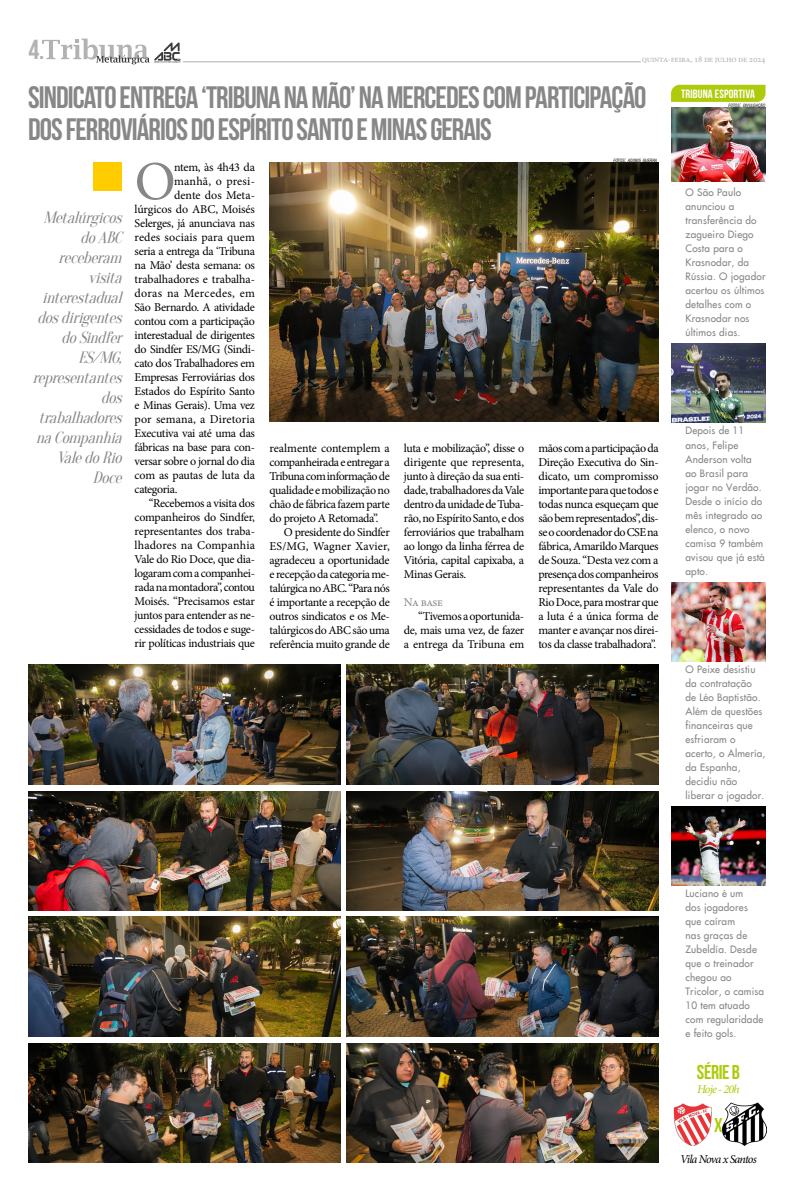
<style>
.page{position:relative;width:794px;height:1191px;background:#fff}
.page>*{position:absolute;margin:0;border:0;box-sizing:border-box;transform-origin:0 0}
.t1{font:55.1px "Minion Pro";color:#878787}
.t2{font:31px/32px "Bebas Neue";letter-spacing:-.03em;color:#878787}
.t3{font:27.5px "Bebas Neue";color:#b3b2b2}
.t4{font:20px "Bebas Neue";letter-spacing:-.02em;color:#afca0b}
.t5{font:italic 16px/20px "Oranienbaum";color:#878787;text-align:right}
.t6{font:12px/14px "Minion Pro";letter-spacing:-.03em;color:#000;text-align:justify}
.t7{font:12px "Bebas Neue";letter-spacing:.01em;color:#fff}
.t8{font:italic 12px "Minion Pro";letter-spacing:-.07em;color:#000}
.t9{font:italic 12px "Minion Pro";letter-spacing:-.06em;color:#afca0b}
.t10{font:12px "Minion Pro";letter-spacing:-.05em;color:#878787}
.t11{font:10px/14px "Futura";letter-spacing:.02em;color:#878787}
.t12{font:9px "Minion Pro";letter-spacing:-.03em;color:#b3b2b2}
.t13{font:italic condensed 4.4px "Swiss 721 BT";color:#000}
.s1{font-size:6.2px}
</style>
<div class="page">
<img style="left:671px;top:107px;width:94px;height:74px">
<hr style="left:183px;top:61px;width:458px;height:1px;background:#b3b2b2">
<svg style="left:42px;top:39px;width:138px;height:25px"></svg>
<svg style="left:671px;top:85px;width:94px;height:17px;background:#b0cb10"></svg>
<img style="left:722px;top:1102px;width:44px;height:43px">
<img style="left:673px;top:1103px;width:39px;height:42px">
<img style="left:671px;top:806px;width:94px;height:79px">
<img style="left:671px;top:582px;width:94px;height:79px">
<img style="left:671px;top:343px;width:94px;height:80px">
<img style="left:270px;top:162px;width:388px;height:259px">
<div style="left:93px;top:162px;width:29px;height:29px;background:#fc0"></div>
<img style="left:346px;top:916px;width:312px;height:120px">
<img style="left:346px;top:665px;width:312px;height:119px">
<img style="left:28px;top:916px;width:312px;height:120px">
<img style="left:28px;top:665px;width:312px;height:119px">
<img style="left:346px;top:1043px;width:312px;height:119px">
<img style="left:346px;top:791px;width:312px;height:120px">
<img style="left:28px;top:1043px;width:312px;height:119px">
<img style="left:28px;top:791px;width:312px;height:120px">
<h3 class="t3" style="left:28px;top:34px;width:18px">4.</h3>
<p class="t12" style="left:642px;top:53px;width:125px">quinta-feira, 18 de julho de 2024</p>
<p class="t7" style="left:681px;top:91px;width:75px">TRIBUNA ESPORTIVA</p>
<h2 class="t2" style="left:28px;top:81px;width:620px">SINDICATO ENTREGA ‘TRIBUNA NA MÃO’ NA MERCEDES COM PARTICIPAÇÃO<br>DOS FERROVIÁRIOS DO ESPÍRITO SANTO E MINAS GERAIS</h2>
<h1 class="t1" style="left:135px;top:145px;width:43px">O</h1>
<p class="t6" style="left:174px;top:160px;width:82px">ntem, às 4h43 da</p>
<p class="t13" style="left:728px;top:103px;width:38px">FOTOS<span class="s1">:</span> DIVULGAÇÃO</p>
<p class="t13" style="left:613px;top:157px;width:45px">FOTOS<span class="s1">:</span> ADONIS GUERRA</p>
<p class="t6" style="left:174px;top:174px;width:82px">manhã, o presi-</p>
<p class="t6" style="left:174px;top:188px;width:82px">dente dos Meta-</p>
<p class="t6" style="left:135px;top:202px;width:122px">lúrgicos do ABC, Moisés</p>
<p class="t6" style="left:135px;top:216px;width:122px">Selerges, já anunciava nas</p>
<p class="t6" style="left:135px;top:230px;width:122px">redes sociais para quem</p>
<p class="t6" style="left:135px;top:244px;width:122px">seria a entrega da ‘Tribuna</p>
<p class="t6" style="left:135px;top:258px;width:122px">na Mão’ desta semana: os</p>
<p class="t6" style="left:135px;top:272px;width:122px">trabalhadores e trabalha-</p>
<p class="t6" style="left:135px;top:286px;width:122px">doras na Mercedes, em</p>
<p class="t6" style="left:135px;top:300px;width:122px">São Bernardo. A atividade</p>
<p class="t6" style="left:135px;top:314px;width:122px">contou com a participação</p>
<p class="t6" style="left:135px;top:328px;width:122px">interestadual de dirigentes</p>
<p class="t6" style="left:135px;top:342px;width:122px">do Sindfer ES/MG (Sindi-</p>
<p class="t6" style="left:135px;top:356px;width:122px">cato dos Trabalhadores em</p>
<p class="t6" style="left:135px;top:370px;width:122px">Empresas Ferroviárias dos</p>
<p class="t6" style="left:135px;top:384px;width:122px">Estados do Espírito Santo</p>
<p class="t6" style="left:135px;top:398px;width:122px">e Minas Gerais). Uma vez</p>
<p class="t6" style="left:135px;top:412px;width:122px">por semana, a Diretoria</p>
<p class="t6" style="left:135px;top:426px;width:122px">Executiva vai até uma das</p>
<p class="t6" style="left:135px;top:440px;width:122px">fábricas na base para con-</p>
<p class="t6" style="left:135px;top:454px;width:122px">versar sobre o jornal do dia</p>
<p class="t6" style="left:135px;top:468px;width:122px">com as pautas de luta da</p>
<p class="t6" style="left:135px;top:482px;width:44px">categoria.</p>
<p class="t6" style="left:149px;top:496px;width:108px">“Recebemos a visita dos</p>
<p class="t6" style="left:135px;top:510px;width:122px">companheiros do Sindfer,</p>
<p class="t6" style="left:135px;top:524px;width:122px">representantes dos traba-</p>
<p class="t6" style="left:135px;top:538px;width:122px">lhadores na Companhia</p>
<p class="t6" style="left:135px;top:552px;width:122px">Vale do Rio Doce, que dia-</p>
<p class="t6" style="left:135px;top:566px;width:122px">logaram com a companhei-</p>
<p class="t6" style="left:135px;top:580px;width:122px">rada na montadora”, contou</p>
<p class="t6" style="left:135px;top:594px;width:122px">Moisés. “Precisamos estar</p>
<p class="t6" style="left:135px;top:608px;width:122px">juntos para entender as ne-</p>
<p class="t6" style="left:135px;top:622px;width:122px">cessidades de todos e suge-</p>
<p class="t6" style="left:135px;top:636px;width:122px">rir políticas industriais que</p>
<p class="t11" style="left:685px;top:186px;width:81px">O São Paulo anunciou a transferência do zagueiro Diego<br>Costa para o<br>Krasnodar, da<br>Rússia. O jogador acertou os últimos detalhes com o<br>Krasnodar nos últimos dias.</p>
<h3 class="t5" style="left:33px;top:208px;width:96px">Metalúrgicos doABC receberam visita interestadual dosdirigentes doSindfer<br>ES/MG, representantes dos trabalhadores naCompanhia<br>ValedoRio<br>Doce</h3>
<p class="t11" style="left:685px;top:424px;width:81px">Depois de 11 anos, Felipe<br>Anderson volta ao Brasil para jogar no Verdão.<br>Desde o início do mês integrado ao elenco, o novo camisa 9 também avisou que já está apto.</p>
<p class="t6" style="left:270px;top:441px;width:122px">realmente contemplem a</p>
<p class="t6" style="left:270px;top:455px;width:122px">companheirada e entregar a</p>
<p class="t6" style="left:270px;top:469px;width:122px">Tribuna com informação de</p>
<p class="t6" style="left:270px;top:483px;width:122px">qualidade e mobilização no</p>
<p class="t6" style="left:270px;top:497px;width:122px">chão de fábrica fazem parte</p>
<p class="t6" style="left:270px;top:511px;width:110px">do projeto A Retomada”.</p>
<p class="t6" style="left:284px;top:525px;width:108px">O presidente do Sindfer</p>
<p class="t6" style="left:270px;top:539px;width:122px">ES/MG, Wagner Xavier,</p>
<p class="t6" style="left:270px;top:553px;width:122px">agradeceu a oportunidade</p>
<p class="t6" style="left:270px;top:567px;width:122px">e recepção da categoria me-</p>
<p class="t6" style="left:270px;top:581px;width:122px">talúrgica no ABC. “Para nós</p>
<p class="t6" style="left:270px;top:595px;width:122px">é importante a recepção de</p>
<p class="t6" style="left:270px;top:609px;width:122px">outros sindicatos e os Me-</p>
<p class="t6" style="left:270px;top:623px;width:122px">talúrgicos do ABC são uma</p>
<p class="t6" style="left:270px;top:637px;width:122px">referência muito grande de</p>
<p class="t6" style="left:404px;top:441px;width:122px">luta e mobilização”, disse o dirigente que representa, junto à direção da sua enti&shy;dade, trabalhadores da Vale dentro da unidade de Tuba&shy;rão, no Espírito Santo, e dos ferroviários que trabalham ao longo da linha férrea de Vitória, capital capixaba, a Minas Gerais.</p>
<p class="t10" style="left:404px;top:594px;width:40px">Na base</p>
<p class="t6" style="left:404px;top:609px;width:122px;text-indent:14px">“Tivemos a oportunida&shy;de, mais uma vez, de fazer a entrega da Tribuna em</p>
<p class="t6" style="left:538px;top:441px;width:122px">mãos com a participação da Direção Executiva do Sin&shy;dicato, um compromisso importante para que todos e todas nunca esqueçam que são bem representados”, dis&shy;se o coordenador do CSE na fábrica, Amarildo Marques de Souza. “Desta vez com a presença dos companheiros representantes da Vale do Rio Doce, para mostrar que a luta é a única forma de manter e avançar nos direi&shy;tos da classe trabalhadora”.</p>
<p class="t11" style="left:685px;top:662px;width:81px">O Peixe desistiu da contratação<br>de Léo Baptistão.<br>Além de questões financeiras que esfriaram o acerto, o Almería, da Espanha, decidiu não liberar o jogador.</p>
<p class="t11" style="left:685px;top:886px;width:80px">Luciano é um<br>dos jogadores que caíram<br>nas graças de<br>Zubeldía. Desde que o treinador chegou ao<br>Tricolor, o camisa<br>10 tem atuado com regularidade e feito gols.</p>
<h3 class="t4" style="left:697px;top:1060px;width:44px">SÉRIE B</h3>
<p class="t9" style="left:697px;top:1080px;width:44px">Hoje - 20h</p>
<h3 class="t4" style="left:714px;top:1113px;width:10px">X</h3>
<p class="t8" style="left:680px;top:1150px;width:78px">Vila Nova x Santos</p>
</div>
